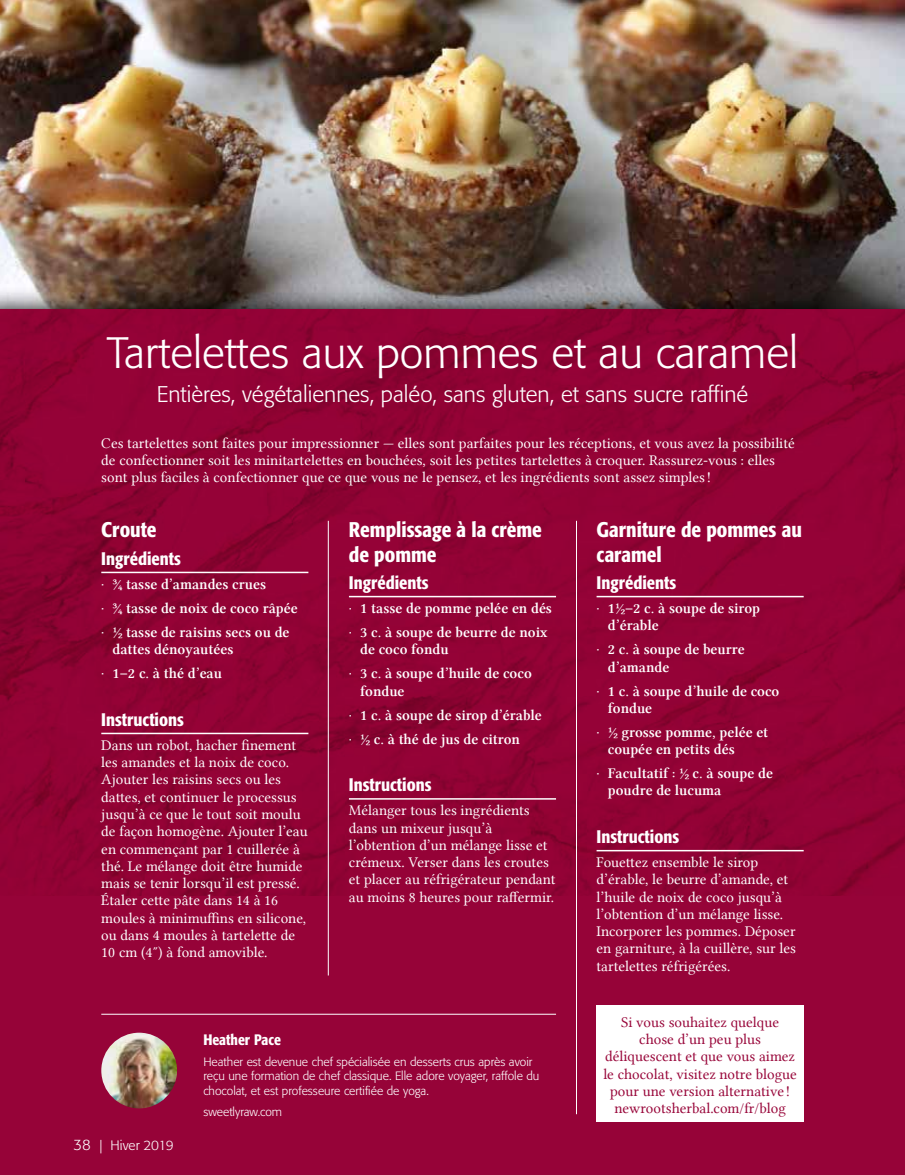
<style>
.page{position:relative;width:905px;height:1175px;background:#fff}
.page>*{position:absolute;margin:0;border:0;box-sizing:border-box;transform-origin:0 0}
.t1{font:300 43.5px "Formata";color:#fff}
.t2{font:300 22.5px "Formata";color:#fff}
.t3{font:500 condensed 21px/24.2px "Formata";color:#fff}
.t4{font:500 condensed 18px "Formata";color:#fff}
.t5{font:15px/17.2px "Lin Libertine";color:#fff}
.t6{font:15px/24px "Lin Libertine Z";color:#fff}
.t7{font:15px/17.2px "Lin Libertine";color:#980539;text-align:center}
.t8{font:500 condensed 15px "Formata";color:#fff}
.t9{font:300 13.5px "Formata";color:#fff}
.t10{font:300 12px/14.4px "Formata";color:#fff}
.s1{font-family:"Formata";font-weight:300}
.s2{font-size:15px}
</style>
<div class="page">
<img style="left:0;top:0;width:904px;height:286px">
<svg style="left:0;top:286px;width:904px;height:23px"></svg>
<div style="left:0;top:309px;width:904px;height:865px;background:#960338"></div>
<img style="left:0;top:309px;width:904px;height:587px">
<img style="left:101px;top:1032px;width:76px;height:76px;border-radius:38px">
<hr style="left:101px;top:1013px;width:455px;height:1px;background:#fff">
<hr style="left:328px;top:521px;width:1px;height:454px;background:#fff">
<hr style="left:576px;top:521px;width:1px;height:593px;background:#fff">
<hr style="left:101px;top:571px;width:207px;height:2px;background:#fff">
<hr style="left:101px;top:732px;width:207px;height:2px;background:#fff">
<hr style="left:349px;top:596px;width:207px;height:1px;background:#fff">
<hr style="left:349px;top:798px;width:207px;height:1px;background:#fff">
<hr style="left:596px;top:596px;width:207px;height:1px;background:#fff">
<hr style="left:596px;top:850px;width:207px;height:1px;background:#fff">
<div style="left:596px;top:1005px;width:207px;height:116px;background:#fff"></div>
<h1 class="t1" style="left:107px;top:327px;width:692px">Tartelettes aux pommes et au caramel</h1>
<h2 class="t2" style="left:157px;top:380px;width:593px">Entières, végétaliennes, paléo, sans gluten, et sans sucre raffiné</h2>
<p class="t5" style="left:101px;top:434px;width:695px">Ces tartelettes sont faites pour impressionner — elles sont parfaites pour les réceptions, et vous avez la possibilité de confectionner soit les minitartelettes en bouchées, soit les petites tartelettes à croquer. Rassurez-vous : elles sont plus faciles à confectionner que ce que vous ne le pensez, et les ingrédients sont assez simples !</p>
<h3 class="t3" style="left:101px;top:518px;width:57px">Croute</h3>
<p class="t4" style="left:101px;top:547px;width:81px">Ingrédients</p>
<p class="t6" style="left:101px;top:572px;width:198px"><span class="s1">·</span> ¾ tasse d’amandes crues<br><span class="s1">·</span> 3/4 tasse de noix de coco râpée <span class="s1">·</span> 1/2 tasse de raisins secs ou de</p>
<p class="t6" style="left:101px;top:638px;width:134px;text-indent:11px">dattes dénoyautées <span class="s1">·</span> 1–2 c. à thé d’eau</p>
<p class="t4" style="left:101px;top:708px;width:84px">Instructions</p>
<p class="t5" style="left:101px;top:736px;width:208px">Dans un robot, hacher finement les amandes et la noix de coco.<br>Ajouter les raisins secs ou les dattes, et continuer le processus jusqu’à ce que le tout soit moulu de façon homogène. Ajouter l’eau en commençant par 1 cuillerée à thé. Le mélange doit être humide mais se tenir lorsqu’il est pressé.<br>Étaler cette pâte dans 14 à 16 moules à minimuffins en silicone, ou dans 4 moules à tartelette de<br>10 cm (4″) à fond amovible.</p>
<h3 class="t3" style="left:349px;top:518px;width:194px">Remplissage à la crème de pomme</h3>
<p class="t4" style="left:349px;top:572px;width:81px">Ingrédients</p>
<p class="t6" style="left:349px;top:597px;width:204px"><span class="s1">·</span> 1 tasse de pomme pelée en dés <span class="s1">·</span> 3 c. à soupe de beurre de noix</p>
<p class="t6" style="left:349px;top:638px;width:184px;text-indent:11px">de coco fondu<br><span class="s1">·</span> 3 c. à soupe d’huile de coco</p>
<p class="t6" style="left:349px;top:679px;width:194px;text-indent:11px">fondue<br><span class="s1">·</span> 1 c. à soupe de sirop d’érable <span class="s1">·</span> 1/2 c. à thé de jus de citron</p>
<p class="t4" style="left:349px;top:774px;width:84px">Instructions</p>
<p class="t5" style="left:349px;top:802px;width:208px">Mélanger tous les ingrédients dans un mixeur jusqu’à l’obtention d’un mélange lisse et crémeux. Verser dans les croutes et placer au réfrigérateur pendant au moins 8 heures pour raffermir.</p>
<p class="t9" style="left:74px;top:1137px;width:101px"><span class="s2">38</span> | Hiver 2019</p>
<p class="t8" style="left:203px;top:1030px;width:79px">Heather Pace</p>
<p class="t10" style="left:203px;top:1054px;width:337px">Heather est devenue chef spécialisée en desserts crus après avoir reçu une formation de chef classique. Elle adore voyager, raffole du chocolat, et est professeure certifiée de yoga.</p>
<p class="t10" style="left:203px;top:1104px;width:80px">sweetlyraw.com</p>
<h3 class="t3" style="left:596px;top:518px;width:207px">Garniture de pommes au caramel</h3>
<p class="t4" style="left:596px;top:572px;width:81px">Ingrédients</p>
<p class="t6" style="left:607px;top:600px;width:154px;line-height:17.2px;text-indent:-11px"><span class="s1">·</span> 11/2–2 c. à soupe de sirop d’érable</p>
<p class="t6" style="left:607px;top:641px;width:138px;line-height:17.2px;text-indent:-11px"><span class="s1">·</span> 2 c. à soupe de beurre d’amande</p>
<p class="t6" style="left:607px;top:682px;width:173px;line-height:17.2px;text-indent:-11px"><span class="s1">·</span> 1 c. à soupe d’huile de coco fondue</p>
<p class="t6" style="left:607px;top:724px;width:162px;line-height:17.2px;text-indent:-11px"><span class="s1">·</span> 1/2 grosse pomme, pelée et coupée en petits dés</p>
<p class="t6" style="left:607px;top:765px;width:166px;line-height:17.2px;text-indent:-11px"><span class="s1">·</span> Facultatif : 1/2 c. à soupe de poudre de lucuma</p>
<p class="t4" style="left:596px;top:826px;width:84px">Instructions</p>
<p class="t5" style="left:596px;top:853px;width:201px">Fouettez ensemble le sirop d’érable, le beurre d’amande, et l’huile de noix de coco jusqu’à l’obtention d’un mélange lisse.<br>Incorporer les pommes. Déposer en garniture, à la cuillère, sur les tartelettes réfrigérées.</p>
<p class="t7" style="left:603px;top:1013px;width:195px">Si vous souhaitez quelque chose d’un peu plus déliquescent et que vous aimez le chocolat, visitez notre blogue pour une version alternative ! newrootsherbal.com/fr/blog</p>
</div>
